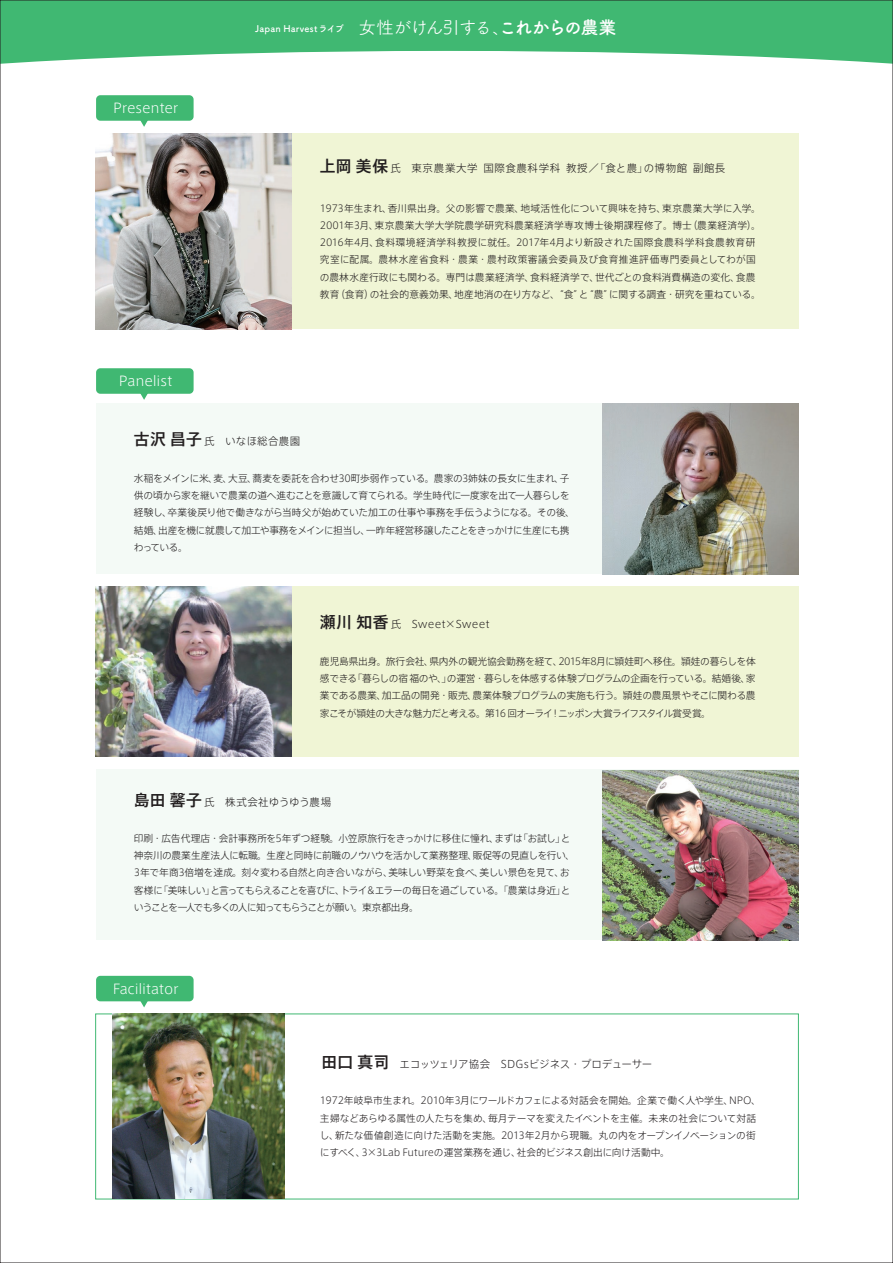
<style>
.page{position:relative;width:893px;height:1263px;background:#fff}
.page>*{position:absolute;margin:0;border:0;box-sizing:border-box;transform-origin:0 0}
.t1{font:300 13.5px "Axis Std";letter-spacing:-.01em;color:#fff}
.t2{font:300 10.5px "Axis Std";letter-spacing:.06em;color:#231f20}
.t3{font:300 10.5px "Axis Std";letter-spacing:-.025em;color:#231f20}
.t4{font:300 10.5px "Axis Std";letter-spacing:.03em;color:#231f20}
.t5{font:300 10.5px "Axis Std";letter-spacing:.01em;color:#231f20}
.t6{font:300 9.75px/17.2px "Axis Std";letter-spacing:-.02em;color:#231f20}
.t7{font:300 9.75px/17.2px "Axis Std";letter-spacing:.015em;color:#231f20}
.t8{font:300 9.75px/17.2px "Axis Std";letter-spacing:-.04em;color:#231f20}
.t9{font:700 9.3px "Tsuku A Rd Gothic";letter-spacing:.02em;color:#fff}
.s1{font-weight:400;font-size:18px}
.s2{font-size:18px}
.s3{font-weight:500;font-size:15.75px}
</style>
<div class="page">
<svg style="left:2px;top:2px;width:889px;height:62px;fill:#40b872"></svg>
<div style="left:96px;top:133px;width:702px;height:196px;background:#f0f5d5"></div>
<div style="left:96px;top:404px;width:702px;height:170px;background:#f4faf6"></div>
<div style="left:96px;top:770px;width:702px;height:170px;background:#f4faf6"></div>
<div style="left:96px;top:586px;width:702px;height:170px;background:#f0f5d5"></div>
<svg style="left:140px;top:121px;width:8px;height:6px"></svg>
<div style="left:96px;top:95px;width:98px;height:26px;background:#40b872;border-radius:4px"></div>
<svg style="left:140px;top:394px;width:8px;height:6px"></svg>
<div style="left:96px;top:368px;width:98px;height:26px;background:#40b872;border-radius:4px"></div>
<svg style="left:138px;top:1001px;width:12px;height:6px"></svg>
<div style="left:96px;top:976px;width:98px;height:25px;background:#40b872;border-radius:4px"></div>
<img style="left:96px;top:586px;width:195px;height:170px">
<img style="left:603px;top:770px;width:195px;height:170px">
<img style="left:603px;top:404px;width:195px;height:170px">
<img style="left:96px;top:133px;width:195px;height:196px">
<img style="left:112px;top:1014px;width:172px;height:185px">
<h1 class="t1" style="left:113px;top:98px;width:67px">Presenter</h1>
<h1 class="t1" style="left:119px;top:371px;width:55px">Panelist</h1>
<p class="t9" style="left:255px;top:22px;width:363px">Japan Harvestライブ <span class="s1">女性がけん引する、</span><span class="s2">これからの農業</span></p>
<p class="t2" style="left:320px;top:160px;width:407px"><span class="s3">上岡 美保</span>氏　東京農業大学 国際食農科学科 教授／「食と農」の博物館 副館長</p>
<p class="t7" style="left:320px;top:199px;width:443px">1973年生まれ、香川県出身。父の影響で農業、地域活性化について興味を持ち、東京農業大学に入学。2001年3月、東京農業大学大学院農学研究科農業経済学専攻博士後期課程修了。博士（農業経済学）。2016年4月、食料環境経済学科教授に就任。2017年4月より新設された国際食農科学科食農教育研究室に配属。農林水産省食料・農業・農村政策審議会委員及び食育推進評価専門委員としてわが国の農林水産行政にも関わる。専門は農業経済学、食料経済学で、世代ごとの食料消費構造の変化、食農教育（食育）の社会的意義効果、地産地消の在り方など、“食”と“農”に関する調査・研究を重ねている。</p>
<p class="t4" style="left:134px;top:433px;width:168px"><span class="s3">古沢 昌子</span>氏　いなほ総合農園</p>
<p class="t6" style="left:134px;top:469px;width:443px">水稲をメインに米、麦、大豆、蕎麦を委託を合わせ30町歩弱作っている。農家の3姉妹の長女に生まれ、子供の頃から家を継いで農業の道へ進むことを意識して育てられる。学生時代に一度家を出て一人暮らしを経験し、卒業後戻り他で働きながら当時父が始めていた加工の仕事や事務を手伝うようになる。その後、結婚、出産を機に就農して加工や事務をメインに担当し、一昨年経営移譲したことをきっかけに生産にも携わっている。</p>
<p class="t4" style="left:320px;top:616px;width:171px"><span class="s3">瀬川 知香</span>氏　Sweet×Sweet</p>
<p class="t6" style="left:320px;top:652px;width:437px;text-align:justify">鹿児島県出身。旅行会社、県内外の観光協会勤務を経て、2015年8月に頴娃町へ移住。頴娃の暮らしを体感できる「暮らしの宿 福のや、」の運営・暮らしを体感する体験プログラムの企画を行っている。結婚後、家業である農業、加工品の開発・販売、農業体験プログラムの実施も行う。頴娃の農風景やそこに関わる農家こそが頴娃の大きな魅力だと考える。第16 回オーライ！ニッポン大賞ライフスタイル賞受賞。</p>
<p class="t5" style="left:134px;top:795px;width:199px"><span class="s3">島田 馨子</span>氏　株式会社ゆうゆう農場</p>
<p class="t8" style="left:134px;top:829px;width:443px">印刷・広告代理店・会計事務所を5年ずつ経験。小笠原旅行をきっかけに移住に憧れ、まずは「お試し」と神奈川の農業生産法人に転職。生産と同時に前職のノウハウを活かして業務整理、販促等の見直しを行い、3年で年商3倍増を達成。刻々変わる自然と向き合いながら、美味しい野菜を食べ、美しい景色を見て、お客様に「美味しい」と言ってもらえることを喜びに、トライ＆エラーの毎日を過ごしている。「農業は身近」ということを一人でも多くの人に知ってもらうことが願い。東京都出身。</p>
<h1 class="t1" style="left:113px;top:979px;width:67px">Facilitator</h1>
<p class="t3" style="left:322px;top:1056px;width:332px"><span class="s3">田口 真司</span>　エコッツェリア協会　SDGsビジネス・プロデューサー</p>
<p class="t6" style="left:320px;top:1091px;width:443px">1972年岐阜市生まれ。2010年3月にワールドカフェによる対話会を開始。企業で働く人や学生、NPO、主婦などあらゆる属性の人たちを集め、毎月テーマを変えたイベントを主催。未来の社会について対話し、新たな価値創造に向けた活動を実施。2013年2月から現職。丸の内をオープンイノベーションの街にすべく、3×3Lab Futureの運営業務を通じ、社会的ビジネス創出に向け活動中。</p>
</div>
